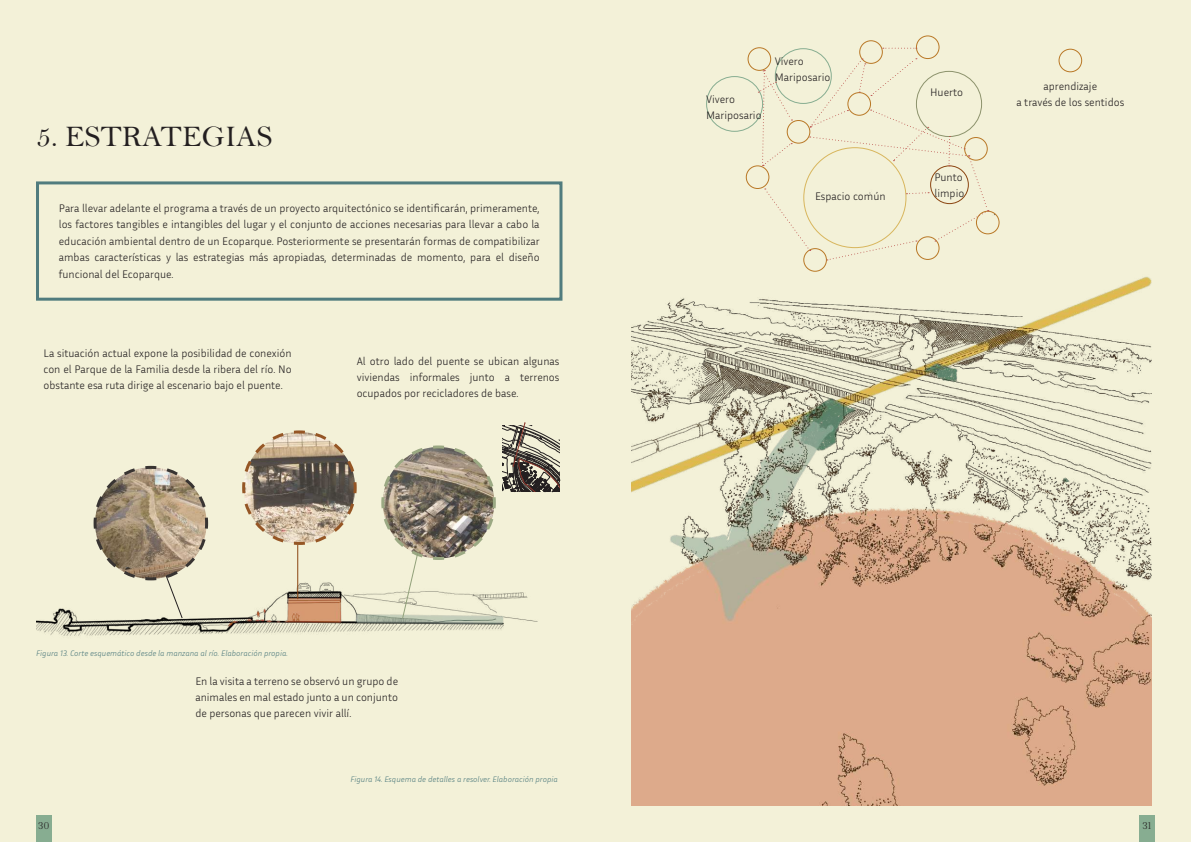
<style>
.page{position:relative;width:1191px;height:842px;background:#fff}
.page>*{position:absolute;margin:0;border:0;box-sizing:border-box;transform-origin:0 0}
.t1{font:30px "Bell";color:#231f20}
.t2{font:300 11px/16px "Inria Sans";color:#231f20;text-align:justify}
.t3{font:300 10px "Inria Serif";color:#231f20}
.t4{font:italic 300 8px "Inria Sans";color:#507c7e}
</style>
<div class="page">
<div style="left:0;top:0;width:595px;height:842px;background:#f3f1d8"></div>
<div style="left:595px;top:0;width:596px;height:842px;background:#f3f1d8"></div>
<div style="left:36px;top:815px;width:16px;height:27px;background:#87ad91"></div>
<div style="left:1139px;top:815px;width:16px;height:27px;background:#87ad91"></div>
<div style="left:36px;top:181px;width:526px;height:120px;border:3px solid #507c7e"></div>
<img style="left:36px;top:558px;width:502px;height:78px">
<img style="left:631px;top:40px;width:520px;height:766px">
<svg style="left:242px;top:430px;width:115px;height:116px"></svg>
<hr style="left:297px;top:545px;width:1px;height:54px;background:#8b4511">
<svg style="left:93px;top:465px;width:116px;height:154px"></svg>
<svg style="left:380px;top:423px;width:181px;height:196px"></svg>
<div style="left:706px;top:76px;width:57px;height:56px;border:1px solid #87ad91;border-radius:50%"></div>
<div style="left:746px;top:165px;width:23px;height:24px;border:1px solid #b97826;border-radius:50%"></div>
<div style="left:747px;top:47px;width:24px;height:24px;border:1px solid #b97826;border-radius:50%"></div>
<div style="left:1058px;top:49px;width:24px;height:23px;border:1px solid #b97826;border-radius:50%"></div>
<div style="left:976px;top:211px;width:23px;height:23px;border:1px solid #b97826;border-radius:50%"></div>
<div style="left:916px;top:35px;width:23px;height:24px;border:1px solid #b97826;border-radius:50%"></div>
<div style="left:803px;top:248px;width:24px;height:24px;border:1px solid #b97826;border-radius:50%"></div>
<div style="left:859px;top:40px;width:24px;height:24px;border:1px solid #b97826;border-radius:50%"></div>
<svg style="left:883px;top:48px;width:34px;height:1px"></svg>
<svg style="left:758px;top:58px;width:230px;height:203px"></svg>
<h1 class="t1" style="left:36px;top:119px;width:238px">5. ESTRATEGIAS</h1>
<p class="t2" style="left:59px;top:199px;width:482px;line-height:16.5px">Para llevar adelante el programa a través de un proyecto arquitectónico se identificarán, primeramente, los factores tangibles e intangibles del lugar y el conjunto de acciones necesarias para llevar a cabo la educación ambiental dentro de un Ecoparque. Posteriormente se presentarán formas de compatibilizar ambas características y las estrategias más apropiadas, determinadas de momento, para el diseño funcional del Ecoparque.</p>
<p class="t2" style="left:43px;top:345px;width:250px">La situación actual expone la posibilidad de conexión con el Parque de la Familia desde la ribera del río. No obstante esa ruta dirige al escenario bajo el puente.</p>
<p class="t2" style="left:357px;top:353px;width:204px">Al otro lado del puente se ubican algunas viviendas informales junto a terrenos ocupados por recicladores de base.</p>
<p class="t4" style="left:36px;top:648px;width:253px">Figura 13. Corte esquemático desde la manzana al río. Elaboración propia.</p>
<p class="t2" style="left:195px;top:673px;width:204px">En la visita a terreno se observó un grupo de animales en mal estado junto a un conjunto de personas que parecen vivir allí.</p>
<p class="t4" style="left:350px;top:774px;width:209px">Figura 14. Esquema de detalles a resolver. Elaboración propia</p>
<p class="t2" style="left:706px;top:90px;width:57px">Vivero<br>Mariposario</p>
<p class="t2" style="left:775px;top:53px;width:57px">Vivero<br>Mariposario</p>
<p class="t2" style="left:815px;top:188px;width:72px">Espacio común</p>
<p class="t2" style="left:930px;top:84px;width:34px">Huerto</p>
<p class="t2" style="left:934px;top:169px;width:31px">Punto limpio</p>
<p class="t2" style="left:1016px;top:78px;width:109px;text-align:center">aprendizaje<br>a través de los sentidos</p>
<p class="t3" style="left:38px;top:819px;width:13px">30</p>
<p class="t3" style="left:1142px;top:819px;width:10px">31</p>
</div>
